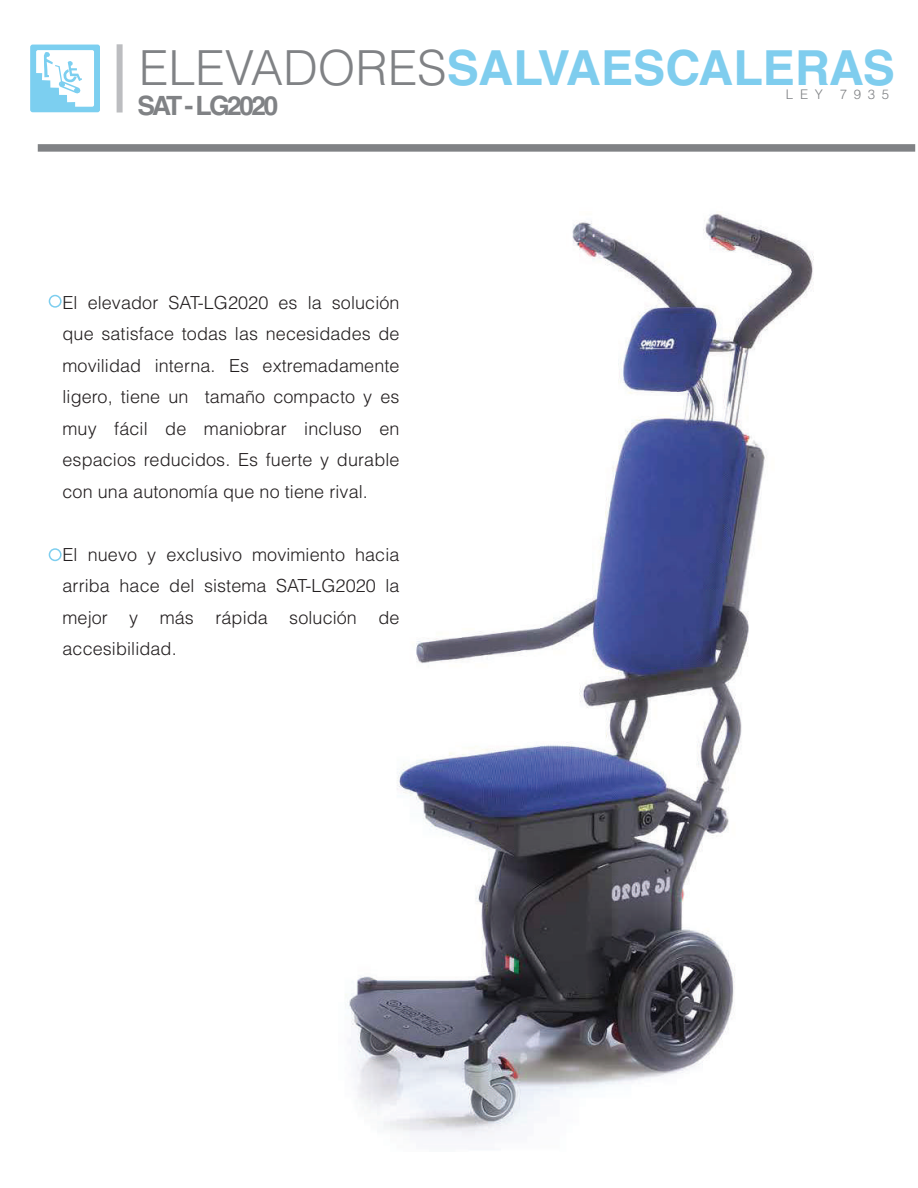
<style>
.page{position:relative;width:918px;height:1188px;background:#fff}
.page>*{position:absolute;margin:0;border:0;box-sizing:border-box;transform-origin:0 0}
.t1{font:700 48.3px "Helvetica LT Std";color:#7fcdee}
.t2{font:700 26.55px "Helvetica LT Std";letter-spacing:-.1em;color:#808285}
.t3{font:300 18px/31.5px "Helvetica LT Std";letter-spacing:.005em;color:#231f20;text-align:justify}
.t4{font:300 13.35px "Helvetica LT Std";letter-spacing:.5em;color:#808285}
.s1{font-weight:300;color:#808285}
</style>
<div class="page">
<img style="left:345px;top:214px;width:469px;height:923px">
<div style="left:31px;top:45px;width:68px;height:67px;background:#7ccff0;border-radius:2px"></div>
<div style="left:30px;top:45px;width:70px;height:67px;border:2px solid #7ccff0;border-radius:2px"></div>
<div style="left:36px;top:50px;width:58px;height:57px;background:#fff;border-radius:2px"></div>
<svg style="left:36px;top:51px;width:46px;height:56px"></svg>
<div style="left:117px;top:44px;width:6px;height:69px;background:#bcbdc0"></div>
<div style="left:49px;top:295px;width:13px;height:13px;border:2px solid #7dceef;border-radius:50%"></div>
<div style="left:49px;top:548px;width:13px;height:13px;border:2px solid #7dceef;border-radius:50%"></div>
<div style="left:38px;top:144px;width:877px;height:8px;background:#808285"></div>
<h1 class="t1" style="left:139px;top:39px;width:758px"><span class="s1">ELEVADORES</span>SALVAESCALERAS</h1>
<h2 class="t2" style="left:137px;top:90px;width:142px">SAT - LG2020</h2>
<p class="t4" style="left:786px;top:86px;width:38px">LEY</p>
<p class="t4" style="left:840px;top:86px;width:51px">7935</p>
<p class="t3" style="left:63px;top:286px;width:339px">El elevador SAT-LG2020 es la solución que satisface todas las necesidades de movilidad interna. Es extremadamente ligero, tiene un tamaño compacto y es muy fácil de maniobrar incluso en espacios reducidos. Es fuerte y durable con una autonomía que no tiene rival.</p>
<p class="t3" style="left:63px;top:538px;width:339px">El nuevo y exclusivo movimiento hacia arriba hace del sistema SAT-LG2020 la mejor y más rápida solución de accesibilidad.</p>
</div>
